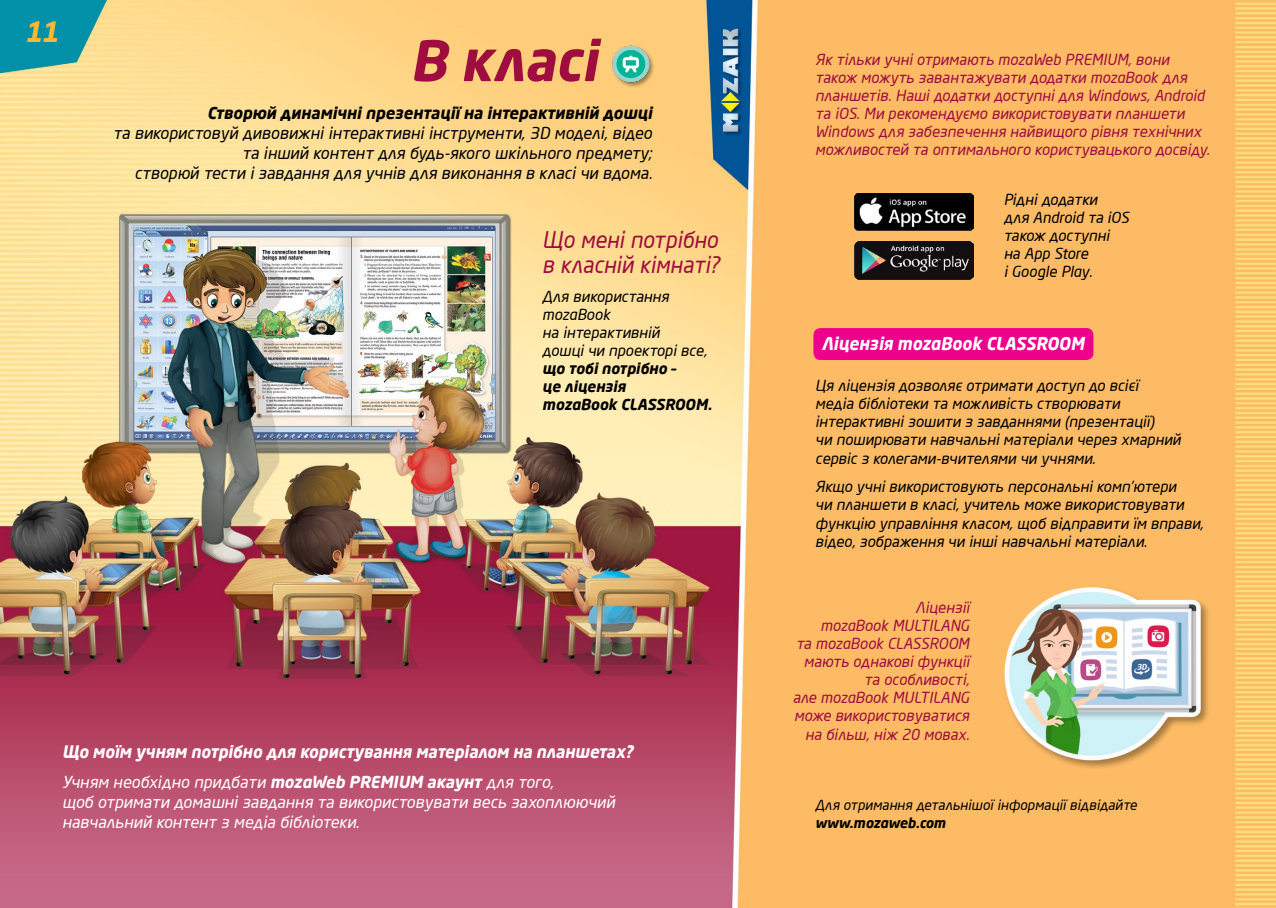
<style>
.page{position:relative;width:1276px;height:908px;background:#fff}
.page>*{position:absolute;margin:0;border:0;box-sizing:border-box;transform-origin:0 0}
.t1{font:italic 700 55px "Neo Sans Pro";color:#9f0d3f}
.t2{font:italic 700 27.5px "Neo Sans Pro";color:#fdb933}
.t3{font:italic 22.5px/25px "Neo Sans Pro";color:#9f0d3f;scale:.96 1}
.t4{font:italic 700 17.5px "Neo Sans Pro";color:#fff}
.t5{font:italic 700 16.88px "Neo Sans Pro";color:#fff}
.t6{font:italic 16.25px/20px "Neo Sans Pro";color:#000;text-align:right}
.t7{font:italic 16.25px/20px "Neo Sans Pro";color:#fff}
.t8{font:italic 700 16.25px "Neo Sans Pro";color:#000}
.t9{font:italic 15px/18.1px "Neo Sans Pro";color:#000}
.t10{font:italic 15px/18.1px "Neo Sans Pro";color:#9f0d3f;text-align:right}
.t11{font:italic 700 15px/18.1px "Neo Sans Pro";color:#000}
.t12{font:italic 13.75px "Neo Sans Pro";color:#000}
.t13{font:italic 700 13.75px "Neo Sans Pro";color:#000}
.s1{font-weight:700}
</style>
<div class="page">
<img style="left:0;top:0;width:1276px;height:907px">
<div style="left:1003px;top:585px;width:207px;height:184px;background:#000;opacity:.35"></div>
<img style="left:1001px;top:586px;width:203px;height:176px">
<img style="left:854px;top:242px;width:119px;height:37px">
<img style="left:854px;top:193px;width:119px;height:37px">
<div style="left:612px;top:45px;width:43px;height:44px;background:#ffcd7a"></div>
<img style="left:609px;top:42px;width:45px;height:45px">
<div style="left:813px;top:328px;width:280px;height:32px;background:#ec008c;border-radius:7px"></div>
<h2 class="t2" style="left:25px;top:14px;width:36px">11</h2>
<h1 class="t1" style="left:410px;top:25px;width:189px">В класі</h1>
<p class="t8" style="left:207px;top:102px;width:446px">Створюй динамічні презентації на інтерактивній дошці</p>
<p class="t6" style="left:113px;top:123px;width:540px">та використовуй дивовижні інтерактивні інструменти, 3D моделі, відео та інший контент для будь-якого шкільного предмету;<br>створюй тести і завдання для учнів для виконання в класі чи вдома.</p>
<h3 class="t3" style="left:542px;top:226px;width:186px">Що мені потрібно в класній кімнаті?</h3>
<p class="t9" style="left:542px;top:286px;width:166px">Для використання mozaBook<br>на інтерактивній<br>дошці чи проекторі все,</p>
<p class="t11" style="left:542px;top:359px;width:171px">що тобі потрібно –<br>це ліцензія<br>mozaBook CLASSROOM.</p>
<p class="t5" style="left:62px;top:740px;width:573px">Що моїм учням потрібно для користування матеріалом на планшетах?</p>
<p class="t7" style="left:62px;top:771px;width:554px">Учням необхідно придбати <span class="s1">mozaWeb PREMIUM акаунт</span> для того,<br>щоб отримати домашні завдання та використовувати весь захоплюючий навчальний контент з медіа бібліотеки.</p>
<p class="t10" style="left:815px;top:50px;width:396px;text-align:left">Як тільки учні отримають mozaWeb PREMIUM, вони також можуть завантажувати додатки mozaBook для планшетів. Наші додатки доступні для Windows, Android та iOS. Ми рекомендуємо використовувати планшети Windows для забезпечення найвищого рівня технічних можливостей та оптимального користувацького досвіду.</p>
<p class="t9" style="left:1003px;top:190px;width:127px">Рідні додатки<br>для Android та iOS також доступні на App Store<br>і Google Play.</p>
<p class="t4" style="left:822px;top:332px;width:264px">Ліцензія mozaBook CLASSROOM</p>
<p class="t9" style="left:815px;top:376px;width:367px">Ця ліцензія дозволяє отримати доступ до всієї<br>медіа бібліотеки та можливість створювати інтерактивні зошити з завданнями (презентації)<br>чи поширювати навчальні матеріали через хмарний сервіс з колегами-вчителями чи учнями.</p>
<p class="t9" style="left:815px;top:477px;width:390px">Якщо учні використовують персональні комп’ютери<br>чи планшети в класі, учитель може використовувати функцію управління класом, щоб відправити їм вправи, відео, зображення чи інші навчальні матеріали.</p>
<p class="t10" style="left:793px;top:597px;width:178px">Ліцензії<br>mozaBook MULTILANG<br>та mozaBook CLASSROOM мають однакові функції та особливості,<br>але mozaBook MULTILANG може використовуватися на більш, ніж 20 мовах.</p>
<p class="t12" style="left:815px;top:796px;width:323px">Для отримання детальнішої інформації відвідайте</p>
<p class="t13" style="left:815px;top:814px;width:132px">www.mozaweb.com</p>
</div>
